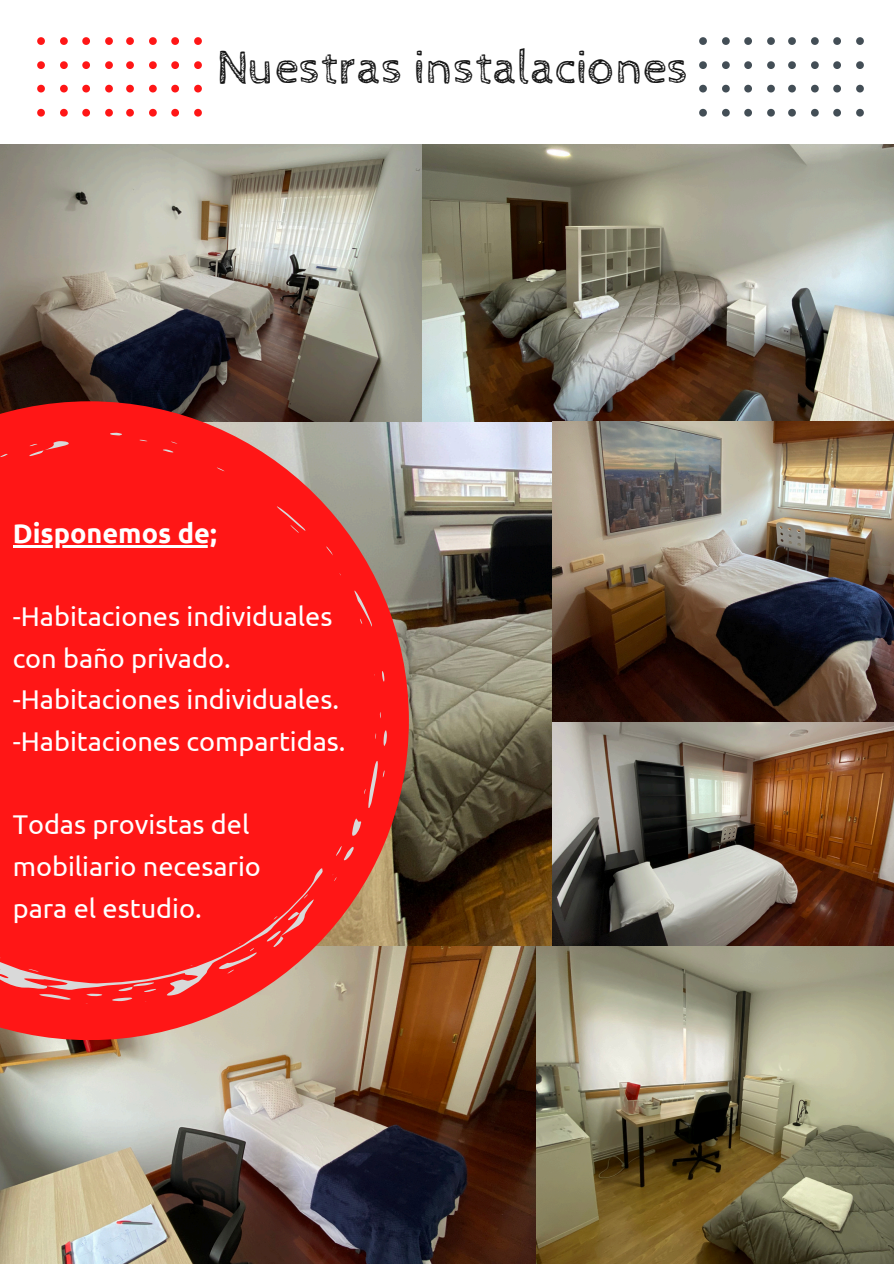
<style>
.page{position:relative;width:894px;height:1264px;background:#fff}
.page>*{position:absolute;margin:0;border:0;box-sizing:border-box;transform-origin:0 0}
.t1{font:47.85px "Cabin Sketch";color:#000}
.t2{font:27.15px "Ubuntu";color:#fff}
.t3{font:700 27.15px "Ubuntu";color:#fff}
</style>
<div class="page">
<img style="left:409px;top:421px;width:484px;height:524px">
<img style="left:552px;top:721px;width:341px;height:224px">
<img style="left:0;top:144px;width:893px;height:277px">
<img style="left:0;top:946px;width:537px;height:317px">
<img style="left:552px;top:422px;width:341px;height:299px">
<svg style="left:0;top:401px;width:409px;height:639px;background:#c95047"></svg>
<svg style="left:0;top:487px;width:330px;height:622px;background:#f4312e"></svg>
<svg style="left:0;top:918px;width:1px;height:52px"></svg>
<svg style="left:344px;top:817px;width:21px;height:21px"></svg>
<svg style="left:109px;top:427px;width:13px;height:13px"></svg>
<svg style="left:333px;top:844px;width:25px;height:17px"></svg>
<svg style="left:0;top:451px;width:8px;height:8px"></svg>
<svg style="left:29px;top:434px;width:41px;height:26px"></svg>
<svg style="left:138px;top:436px;width:9px;height:9px"></svg>
<svg style="left:28px;top:965px;width:44px;height:48px;background:#f73b3b"></svg>
<svg style="left:348px;top:759px;width:50px;height:49px;background:#fc2222"></svg>
<svg style="left:375px;top:728px;width:18px;height:18px"></svg>
<svg style="left:216px;top:465px;width:9px;height:9px"></svg>
<svg style="left:325px;top:546px;width:9px;height:9px"></svg>
<svg style="left:163px;top:439px;width:14px;height:18px"></svg>
<svg style="left:345px;top:590px;width:36px;height:37px"></svg>
<svg style="left:265px;top:893px;width:55px;height:55px;background:#f92f2f"></svg>
<svg style="left:373px;top:669px;width:17px;height:14px"></svg>
<svg style="left:218px;top:941px;width:40px;height:38px;background:#fa2e2e"></svg>
<svg style="left:332px;top:874px;width:5px;height:7px"></svg>
<svg style="left:85px;top:986px;width:18px;height:18px"></svg>
<svg style="left:111px;top:972px;width:46px;height:38px;background:#f93030"></svg>
<svg style="left:276px;top:503px;width:33px;height:31px"></svg>
<hr style="left:13px;top:545px;width:203px;height:2px;background:#fff">
<svg style="left:788px;top:37px;width:7px;height:8px"></svg>
<svg style="left:788px;top:61px;width:7px;height:8px"></svg>
<svg style="left:788px;top:85px;width:7px;height:7px"></svg>
<svg style="left:788px;top:109px;width:7px;height:8px"></svg>
<svg style="left:811px;top:37px;width:7px;height:8px"></svg>
<svg style="left:811px;top:61px;width:7px;height:8px"></svg>
<svg style="left:811px;top:85px;width:7px;height:7px"></svg>
<svg style="left:811px;top:109px;width:7px;height:8px"></svg>
<svg style="left:833px;top:37px;width:7px;height:8px"></svg>
<svg style="left:833px;top:61px;width:7px;height:8px"></svg>
<svg style="left:833px;top:85px;width:7px;height:7px"></svg>
<svg style="left:833px;top:109px;width:7px;height:8px"></svg>
<svg style="left:856px;top:37px;width:7px;height:8px"></svg>
<svg style="left:856px;top:61px;width:7px;height:8px"></svg>
<svg style="left:856px;top:85px;width:7px;height:7px"></svg>
<svg style="left:856px;top:109px;width:7px;height:8px"></svg>
<svg style="left:699px;top:37px;width:7px;height:8px"></svg>
<svg style="left:699px;top:61px;width:7px;height:8px"></svg>
<svg style="left:699px;top:85px;width:7px;height:7px"></svg>
<svg style="left:699px;top:109px;width:7px;height:8px"></svg>
<svg style="left:722px;top:37px;width:7px;height:8px"></svg>
<svg style="left:722px;top:61px;width:7px;height:8px"></svg>
<svg style="left:722px;top:85px;width:7px;height:7px"></svg>
<svg style="left:722px;top:109px;width:7px;height:8px"></svg>
<svg style="left:744px;top:37px;width:7px;height:8px"></svg>
<svg style="left:744px;top:61px;width:7px;height:8px"></svg>
<svg style="left:744px;top:85px;width:7px;height:7px"></svg>
<svg style="left:744px;top:109px;width:7px;height:8px"></svg>
<svg style="left:767px;top:37px;width:7px;height:8px"></svg>
<svg style="left:767px;top:61px;width:7px;height:8px"></svg>
<svg style="left:767px;top:85px;width:7px;height:7px"></svg>
<svg style="left:767px;top:109px;width:7px;height:8px"></svg>
<svg style="left:126px;top:37px;width:8px;height:8px"></svg>
<svg style="left:126px;top:61px;width:8px;height:8px"></svg>
<svg style="left:126px;top:85px;width:8px;height:7px"></svg>
<svg style="left:126px;top:109px;width:8px;height:8px"></svg>
<svg style="left:149px;top:37px;width:8px;height:8px"></svg>
<svg style="left:149px;top:61px;width:8px;height:8px"></svg>
<svg style="left:149px;top:85px;width:8px;height:7px"></svg>
<svg style="left:149px;top:109px;width:8px;height:8px"></svg>
<svg style="left:171px;top:37px;width:8px;height:8px"></svg>
<svg style="left:171px;top:61px;width:8px;height:8px"></svg>
<svg style="left:171px;top:85px;width:8px;height:7px"></svg>
<svg style="left:171px;top:109px;width:8px;height:8px"></svg>
<svg style="left:194px;top:37px;width:7px;height:8px"></svg>
<svg style="left:194px;top:61px;width:7px;height:8px"></svg>
<svg style="left:194px;top:85px;width:7px;height:7px"></svg>
<svg style="left:194px;top:109px;width:7px;height:8px"></svg>
<svg style="left:37px;top:37px;width:8px;height:8px"></svg>
<svg style="left:37px;top:61px;width:8px;height:8px"></svg>
<svg style="left:37px;top:85px;width:8px;height:7px"></svg>
<svg style="left:37px;top:109px;width:8px;height:8px"></svg>
<svg style="left:60px;top:37px;width:8px;height:8px"></svg>
<svg style="left:60px;top:61px;width:8px;height:8px"></svg>
<svg style="left:60px;top:85px;width:8px;height:7px"></svg>
<svg style="left:60px;top:109px;width:8px;height:8px"></svg>
<svg style="left:82px;top:37px;width:8px;height:8px"></svg>
<svg style="left:82px;top:61px;width:8px;height:8px"></svg>
<svg style="left:82px;top:85px;width:8px;height:7px"></svg>
<svg style="left:82px;top:109px;width:8px;height:8px"></svg>
<svg style="left:105px;top:37px;width:8px;height:8px"></svg>
<svg style="left:105px;top:61px;width:8px;height:8px"></svg>
<svg style="left:105px;top:85px;width:8px;height:7px"></svg>
<svg style="left:105px;top:109px;width:8px;height:8px"></svg>
<img style="left:537px;top:946px;width:356px;height:317px">
<h1 class="t1" style="left:216px;top:41px;width:474px">Nuestras instalaciones</h1>
<p class="t3" style="left:13px;top:517px;width:205px">Disponemos de;</p>
<p class="t2" style="left:13px;top:600px;width:321px">-Habitaciones individuales</p>
<h1 class="t2" style="left:13px;top:642px;width:219px">con baño privado.</h1>
<p class="t2" style="left:13px;top:684px;width:328px">-Habitaciones individuales.</p>
<p class="t2" style="left:13px;top:725px;width:334px">-Habitaciones compartidas.</p>
<p class="t2" style="left:13px;top:809px;width:238px">Todas provistas del</p>
<p class="t2" style="left:13px;top:850px;width:249px">mobiliario necesario</p>
<p class="t2" style="left:13px;top:892px;width:190px">para el estudio.</p>
</div>
